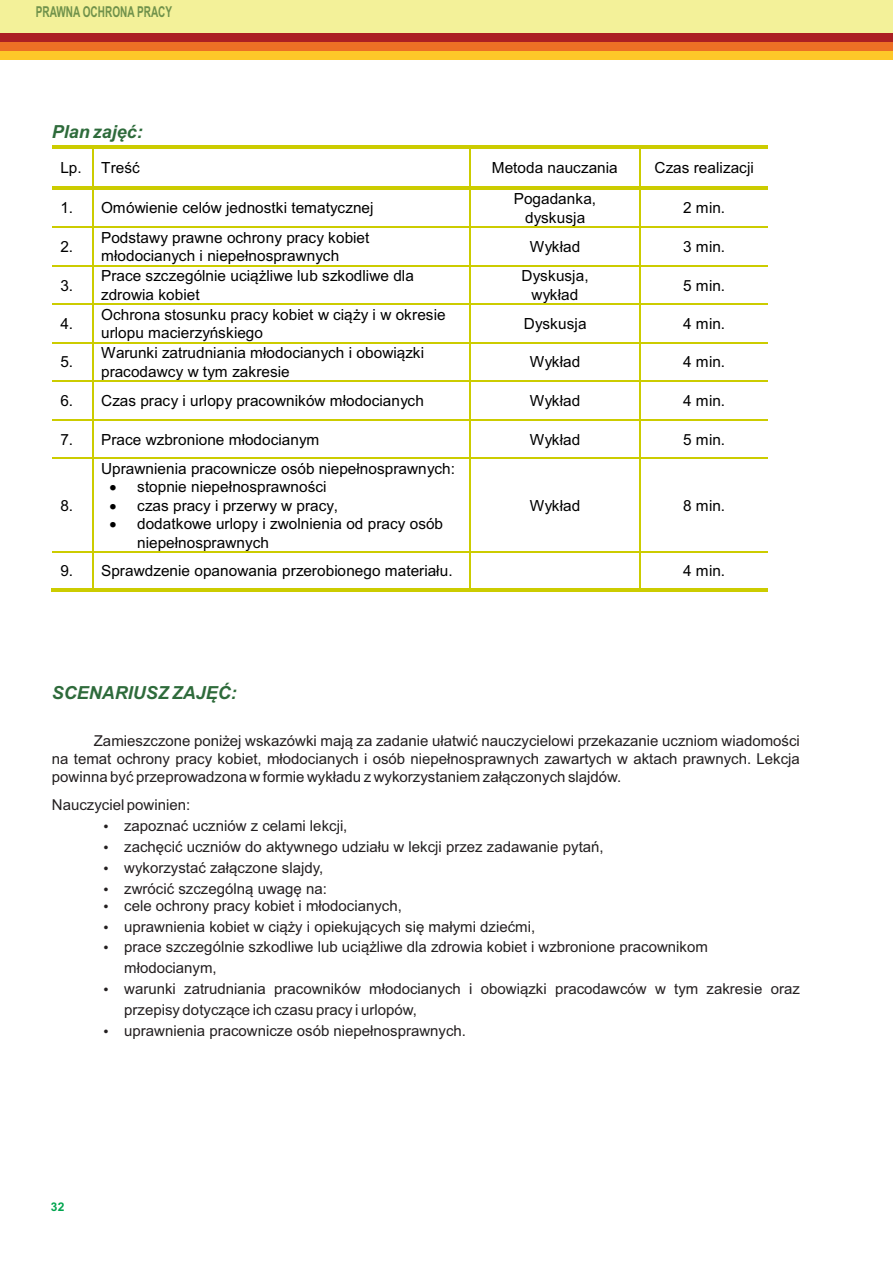
<style>
.page{position:relative;width:893px;height:1263px;background:#fff}
.page>*{position:absolute;margin:0;border:0;box-sizing:border-box;transform-origin:0 0}
.t1{font:italic 700 18px "Arial";color:#2e6b3b}
.t2{font:15.3px/18.5px "Arial";color:#000}
.t3{font:15px/20.9px "Arial";color:#231f20}
.t4{font:700 15px "Arial Narrow";color:#70924b;scale:.82 1}
.t5{font:700 12px "Arial";color:#00a54f}
</style>
<div class="page">
<div style="left:0;top:0;width:893px;height:35px;background:#f3f199"></div>
<div style="left:0;top:51px;width:893px;height:9px;background:#fec829"></div>
<div style="left:0;top:42px;width:893px;height:9px;background:#ed7025"></div>
<div style="left:0;top:33px;width:893px;height:9px;background:#ab2023"></div>
<hr style="left:52px;top:145px;width:40px;height:4px;background:#cc0">
<svg style="left:92px;top:145px;width:3px;height:4px"></svg>
<hr style="left:95px;top:145px;width:374px;height:4px;background:#cc0">
<svg style="left:469px;top:145px;width:4px;height:4px"></svg>
<hr style="left:473px;top:145px;width:166px;height:4px;background:#cc0">
<svg style="left:639px;top:145px;width:3px;height:4px"></svg>
<hr style="left:642px;top:145px;width:126px;height:4px;background:#cc0">
<hr style="left:92px;top:149px;width:2px;height:37px;background:#cc0">
<hr style="left:469px;top:149px;width:2px;height:37px;background:#cc0">
<hr style="left:639px;top:149px;width:2px;height:37px;background:#cc0">
<hr style="left:52px;top:186px;width:40px;height:3px;background:#cc0">
<hr style="left:95px;top:186px;width:374px;height:3px;background:#cc0">
<svg style="left:469px;top:186px;width:4px;height:4px"></svg>
<hr style="left:473px;top:186px;width:166px;height:3px;background:#cc0">
<hr style="left:642px;top:186px;width:126px;height:3px;background:#cc0">
<hr style="left:92px;top:189px;width:2px;height:37px;background:#cc0">
<hr style="left:469px;top:189px;width:2px;height:37px;background:#cc0">
<hr style="left:639px;top:189px;width:2px;height:37px;background:#cc0">
<hr style="left:52px;top:226px;width:40px;height:2px;background:#cc0">
<hr style="left:94px;top:226px;width:375px;height:2px;background:#cc0">
<hr style="left:471px;top:226px;width:168px;height:2px;background:#cc0">
<hr style="left:641px;top:226px;width:127px;height:2px;background:#cc0">
<hr style="left:92px;top:228px;width:2px;height:37px;background:#cc0">
<hr style="left:469px;top:228px;width:2px;height:37px;background:#cc0">
<hr style="left:639px;top:228px;width:2px;height:37px;background:#cc0">
<hr style="left:52px;top:265px;width:40px;height:1px;background:#cc0">
<hr style="left:94px;top:265px;width:375px;height:1px;background:#cc0">
<hr style="left:471px;top:265px;width:168px;height:1px;background:#cc0">
<hr style="left:641px;top:265px;width:127px;height:1px;background:#cc0">
<hr style="left:92px;top:266px;width:2px;height:37px;background:#cc0">
<hr style="left:469px;top:266px;width:2px;height:37px;background:#cc0">
<hr style="left:639px;top:266px;width:2px;height:37px;background:#cc0">
<hr style="left:52px;top:303px;width:40px;height:2px;background:#cc0">
<hr style="left:94px;top:303px;width:375px;height:2px;background:#cc0">
<hr style="left:471px;top:303px;width:168px;height:2px;background:#cc0">
<hr style="left:641px;top:303px;width:127px;height:2px;background:#cc0">
<hr style="left:92px;top:305px;width:2px;height:37px;background:#cc0">
<hr style="left:469px;top:305px;width:2px;height:37px;background:#cc0">
<hr style="left:639px;top:305px;width:2px;height:37px;background:#cc0">
<hr style="left:52px;top:342px;width:40px;height:1px;background:#cc0">
<hr style="left:94px;top:342px;width:375px;height:1px;background:#cc0">
<hr style="left:471px;top:342px;width:168px;height:1px;background:#cc0">
<hr style="left:641px;top:342px;width:127px;height:1px;background:#cc0">
<hr style="left:92px;top:343px;width:2px;height:37px;background:#cc0">
<hr style="left:469px;top:343px;width:2px;height:37px;background:#cc0">
<hr style="left:639px;top:343px;width:2px;height:37px;background:#cc0">
<hr style="left:52px;top:380px;width:40px;height:2px;background:#cc0">
<hr style="left:94px;top:380px;width:375px;height:2px;background:#cc0">
<hr style="left:471px;top:380px;width:168px;height:2px;background:#cc0">
<hr style="left:641px;top:380px;width:127px;height:2px;background:#cc0">
<hr style="left:92px;top:382px;width:2px;height:37px;background:#cc0">
<hr style="left:469px;top:382px;width:2px;height:37px;background:#cc0">
<hr style="left:639px;top:382px;width:2px;height:37px;background:#cc0">
<hr style="left:52px;top:419px;width:40px;height:1px;background:#cc0">
<hr style="left:94px;top:419px;width:375px;height:1px;background:#cc0">
<hr style="left:471px;top:419px;width:168px;height:1px;background:#cc0">
<hr style="left:641px;top:419px;width:127px;height:1px;background:#cc0">
<hr style="left:92px;top:420px;width:2px;height:37px;background:#cc0">
<hr style="left:469px;top:420px;width:2px;height:37px;background:#cc0">
<hr style="left:639px;top:420px;width:2px;height:37px;background:#cc0">
<hr style="left:52px;top:457px;width:40px;height:2px;background:#cc0">
<hr style="left:94px;top:457px;width:375px;height:2px;background:#cc0">
<hr style="left:471px;top:457px;width:168px;height:2px;background:#cc0">
<hr style="left:641px;top:457px;width:127px;height:2px;background:#cc0">
<hr style="left:92px;top:459px;width:2px;height:92px;background:#cc0">
<hr style="left:469px;top:459px;width:2px;height:92px;background:#cc0">
<hr style="left:639px;top:459px;width:2px;height:92px;background:#cc0">
<hr style="left:52px;top:551px;width:40px;height:2px;background:#cc0">
<hr style="left:94px;top:551px;width:375px;height:2px;background:#cc0">
<hr style="left:471px;top:551px;width:168px;height:2px;background:#cc0">
<hr style="left:641px;top:551px;width:127px;height:2px;background:#cc0">
<hr style="left:51px;top:588px;width:41px;height:4px;background:#cc0">
<hr style="left:92px;top:553px;width:2px;height:35px;background:#cc0">
<svg style="left:92px;top:588px;width:3px;height:4px"></svg>
<hr style="left:95px;top:588px;width:374px;height:4px;background:#cc0">
<hr style="left:469px;top:553px;width:2px;height:35px;background:#cc0">
<svg style="left:469px;top:588px;width:4px;height:4px"></svg>
<hr style="left:473px;top:588px;width:166px;height:4px;background:#cc0">
<hr style="left:639px;top:553px;width:2px;height:35px;background:#cc0">
<svg style="left:639px;top:588px;width:3px;height:4px"></svg>
<hr style="left:642px;top:588px;width:126px;height:4px;background:#cc0">
<p class="t4" style="left:36px;top:6px;width:168px">PRAWNA OCHRONA PRACY</p>
<p class="t1" style="left:52px;top:125px;width:93px">Plan zajęć:</p>
<p class="t2" style="left:60px;top:160px;width:81px">Lp. Treść</p>
<p class="t2" style="left:492px;top:160px;width:127px">Metoda nauczania</p>
<p class="t2" style="left:654px;top:160px;width:101px">Czas realizacji</p>
<p class="t2" style="left:60px;top:200px;width:315px">1. Omówienie celów jednostki tematycznej</p>
<p class="t2" style="left:514px;top:191px;width:84px;text-align:center">Pogadanka, dyskusja</p>
<p class="t2" style="left:683px;top:200px;width:44px">2 min.</p>
<p class="t2" style="left:60px;top:239px;width:14px">2.</p>
<p class="t2" style="left:101px;top:229px;width:270px">Podstawy prawne ochrony pracy kobiet młodocianych i niepełnosprawnych</p>
<p class="t2" style="left:530px;top:239px;width:52px">Wykład</p>
<p class="t2" style="left:683px;top:239px;width:44px">3 min.</p>
<p class="t2" style="left:60px;top:277px;width:14px">3.</p>
<p class="t2" style="left:101px;top:268px;width:314px">Prace szczególnie uciążliwe lub szkodliwe dla zdrowia kobiet</p>
<p class="t2" style="left:522px;top:268px;width:69px;text-align:center">Dyskusja, wykład</p>
<p class="t2" style="left:683px;top:277px;width:44px">5 min.</p>
<p class="t2" style="left:60px;top:316px;width:14px">4.</p>
<p class="t2" style="left:101px;top:307px;width:346px">Ochrona stosunku pracy kobiet w ciąży i w okresie urlopu macierzyńskiego</p>
<p class="t2" style="left:524px;top:316px;width:64px">Dyskusja</p>
<p class="t2" style="left:683px;top:316px;width:44px">4 min.</p>
<p class="t2" style="left:60px;top:354px;width:14px">5.</p>
<p class="t2" style="left:101px;top:345px;width:325px">Warunki zatrudniania młodocianych i obowiązki pracodawcy w tym zakresie</p>
<p class="t2" style="left:530px;top:354px;width:52px">Wykład</p>
<p class="t2" style="left:683px;top:354px;width:44px">4 min.</p>
<p class="t2" style="left:60px;top:393px;width:365px">6. Czas pracy i urlopy pracowników młodocianych</p>
<p class="t2" style="left:530px;top:393px;width:52px">Wykład</p>
<p class="t2" style="left:683px;top:393px;width:44px">4 min.</p>
<p class="t2" style="left:60px;top:431px;width:260px">7. Prace wzbronione młodocianym</p>
<p class="t2" style="left:530px;top:431px;width:52px">Wykład</p>
<p class="t2" style="left:683px;top:431px;width:44px">5 min.</p>
<p class="t2" style="left:60px;top:498px;width:14px">8.</p>
<p class="t2" style="left:101px;top:461px;width:355px">Uprawnienia pracownicze osób niepełnosprawnych:</p>
<p class="t2" style="left:109px;top:479px;width:219px">• stopnie niepełnosprawności</p>
<p class="t2" style="left:109px;top:498px;width:230px">• czas pracy i przerwy w pracy,</p>
<p class="t2" style="left:137px;top:516px;width:307px;text-indent:-28px">• dodatkowe urlopy i zwolnienia od pracy osób niepełnosprawnych</p>
<p class="t2" style="left:530px;top:498px;width:52px">Wykład</p>
<p class="t2" style="left:683px;top:498px;width:44px">8 min.</p>
<p class="t2" style="left:60px;top:563px;width:394px">9. Sprawdzenie opanowania przerobionego materiału.</p>
<p class="t2" style="left:683px;top:563px;width:44px">4 min.</p>
<p class="t1" style="left:52px;top:686px;width:187px">SCENARIUSZ ZAJĘĆ:</p>
<p class="t3" style="left:52px;top:733px;width:749px;line-height:18px;text-align:justify;text-indent:42px">Zamieszczone poniżej wskazówki mają za zadanie ułatwić nauczycielowi przekazanie uczniom wiadomości na temat ochrony pracy kobiet, młodocianych i osób niepełnosprawnych zawartych w aktach prawnych. Lekcja powinna być przeprowadzona w formie wykładu z wykorzystaniem załączonych slajdów.</p>
<p class="t3" style="left:124px;top:796px;width:481px;text-indent:-72px">Nauczyciel powinien:<br>zapoznać uczniów z celami lekcji,<br>zachęcić uczniów do aktywnego udziału w lekcji przez zadawanie pytań, wykorzystać załączone slajdy,<br>zwrócić szczególną uwagę na:</p>
<p class="t3" style="left:124px;top:896px;width:677px">cele ochrony pracy kobiet i młodocianych,<br>uprawnienia kobiet w ciąży i opiekujących się małymi dziećmi,<br>prace szczególnie szkodliwe lub uciążliwe dla zdrowia kobiet i wzbronione pracownikom młodocianym,<br>warunki zatrudniania pracowników młodocianych i obowiązki pracodawców w tym zakresie oraz przepisy dotyczące ich czasu pracy i urlopów,<br>uprawnienia pracownicze osób niepełnosprawnych.</p>
<p class="t5" style="left:51px;top:1202px;width:15px">32</p>
</div>
